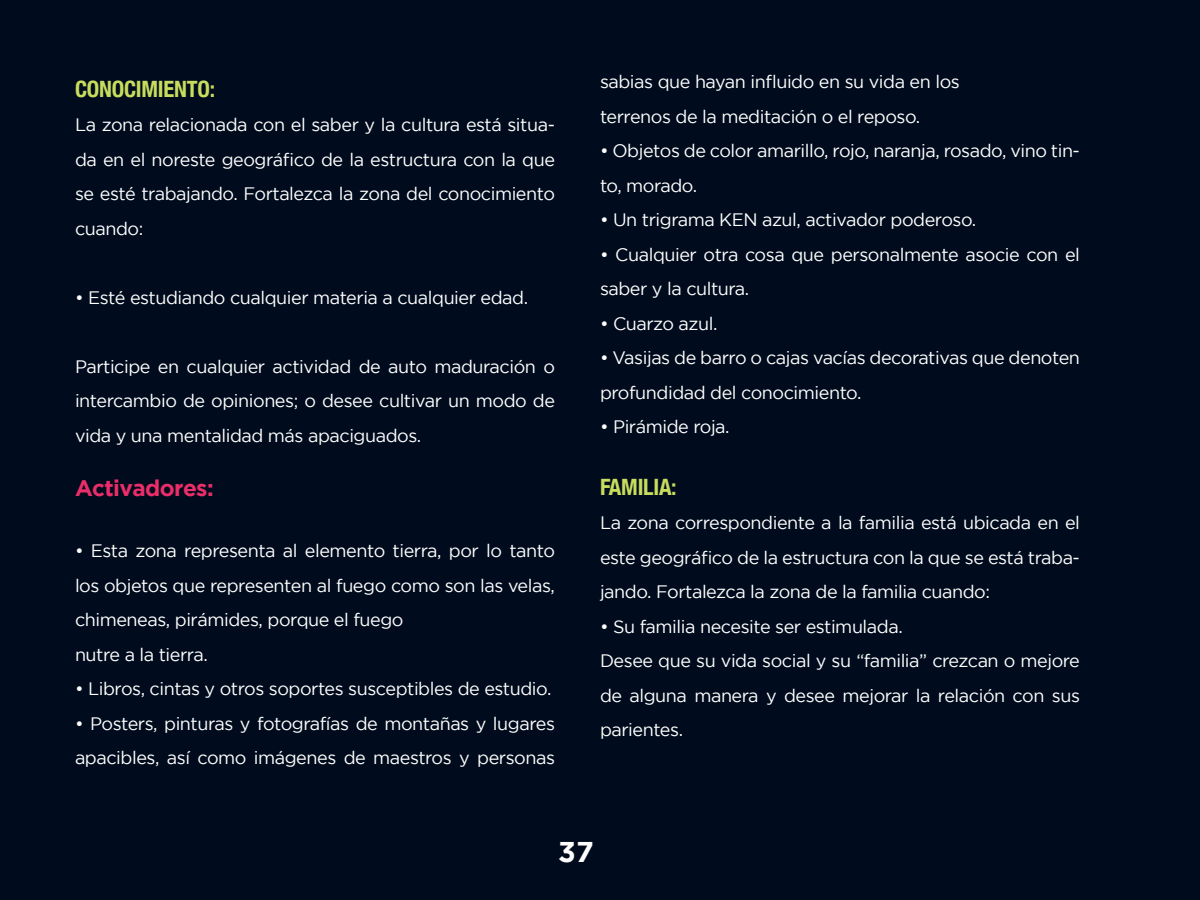
<style>
.page{position:relative;width:1200px;height:900px;background:#000c1d}
.page>*{position:absolute;margin:0;border:0;box-sizing:border-box;transform-origin:0 0}
.t1{font:700 28.5px "Gotham";color:#fff}
.t2{font:700 condensed 22.5px "Helvetica Neue";color:#c8dc5d}
.t3{font:700 22.5px "Gotham";letter-spacing:-.025em;color:#eb2d6a}
.t4{font:18px/34.5px "Gotham";letter-spacing:-.025em;color:#fff}
</style>
<div class="page">
<p class="t2" style="left:75px;top:70px;width:13px">CONOCIMIENTO</p>
<p class="t2" style="left:210px;top:70px;width:7px">:</p>
<p class="t4" style="left:75px;top:107px;width:482px;text-align:justify">La zona relacionada con el saber y la cultura está situa&shy;da en el noreste geográfico de la estructura con la que se esté trabajando. Fortalezca la zona del conocimiento cuando:</p>
<p class="t4" style="left:75px;top:280px;width:455px">• Esté estudiando cualquier materia a cualquier edad.</p>
<p class="t4" style="left:75px;top:349px;width:482px;text-align:justify">Participe en cualquier actividad de auto maduración o intercambio de opiniones; o desee cultivar un modo de vida y una mentalidad más apaciguados.</p>
<p class="t3" style="left:75px;top:475px;width:140px">Activadores:</p>
<p class="t4" style="left:75px;top:533px;width:482px">• Esta zona representa al elemento tierra, por lo tanto los objetos que representen al fuego como son las velas, chimeneas, pirámides, porque el fuego<br>nutre a la tierra.</p>
<p class="t4" style="left:75px;top:671px;width:478px">• Libros, cintas y otros soportes susceptibles de estudio.</p>
<p class="t4" style="left:75px;top:706px;width:482px">• Posters, pinturas y fotografías de montañas y lugares apacibles, así como imágenes de maestros y personas</p>
<p class="t4" style="left:600px;top:64px;width:361px">sabias que hayan influido en su vida en los terrenos de la meditación o el reposo.</p>
<p class="t4" style="left:600px;top:133px;width:482px">• Objetos de color amarillo, rojo, naranja, rosado, vino tin&shy;to, morado.</p>
<p class="t4" style="left:600px;top:202px;width:378px">• Un trigrama KEN azul, activador poderoso.</p>
<p class="t4" style="left:600px;top:237px;width:482px">• Cualquier otra cosa que personalmente asocie con el saber y la cultura.</p>
<p class="t4" style="left:600px;top:306px;width:119px">• Cuarzo azul.</p>
<p class="t4" style="left:600px;top:340px;width:482px">• Vasijas de barro o cajas vacías decorativas que denoten profundidad del conocimiento.</p>
<p class="t4" style="left:600px;top:409px;width:131px">• Pirámide roja.</p>
<p class="t2" style="left:600px;top:468px;width:32px">FAMILI</p>
<p class="t2" style="left:659px;top:468px;width:19px">A:</p>
<p class="t4" style="left:600px;top:505px;width:482px;text-align:justify">La zona correspondiente a la familia está ubicada en el este geográfico de la estructura con la que se está traba&shy;jando. Fortalezca la zona de la familia cuando:</p>
<p class="t4" style="left:600px;top:609px;width:481px">• Su familia necesite ser estimulada.<br>Desee que su vida social y su “familia” crezcan o mejore de alguna manera y desee mejorar la relación con sus parientes.</p>
<h1 class="t1" style="left:558px;top:836px;width:37px">37</h1>
</div>
